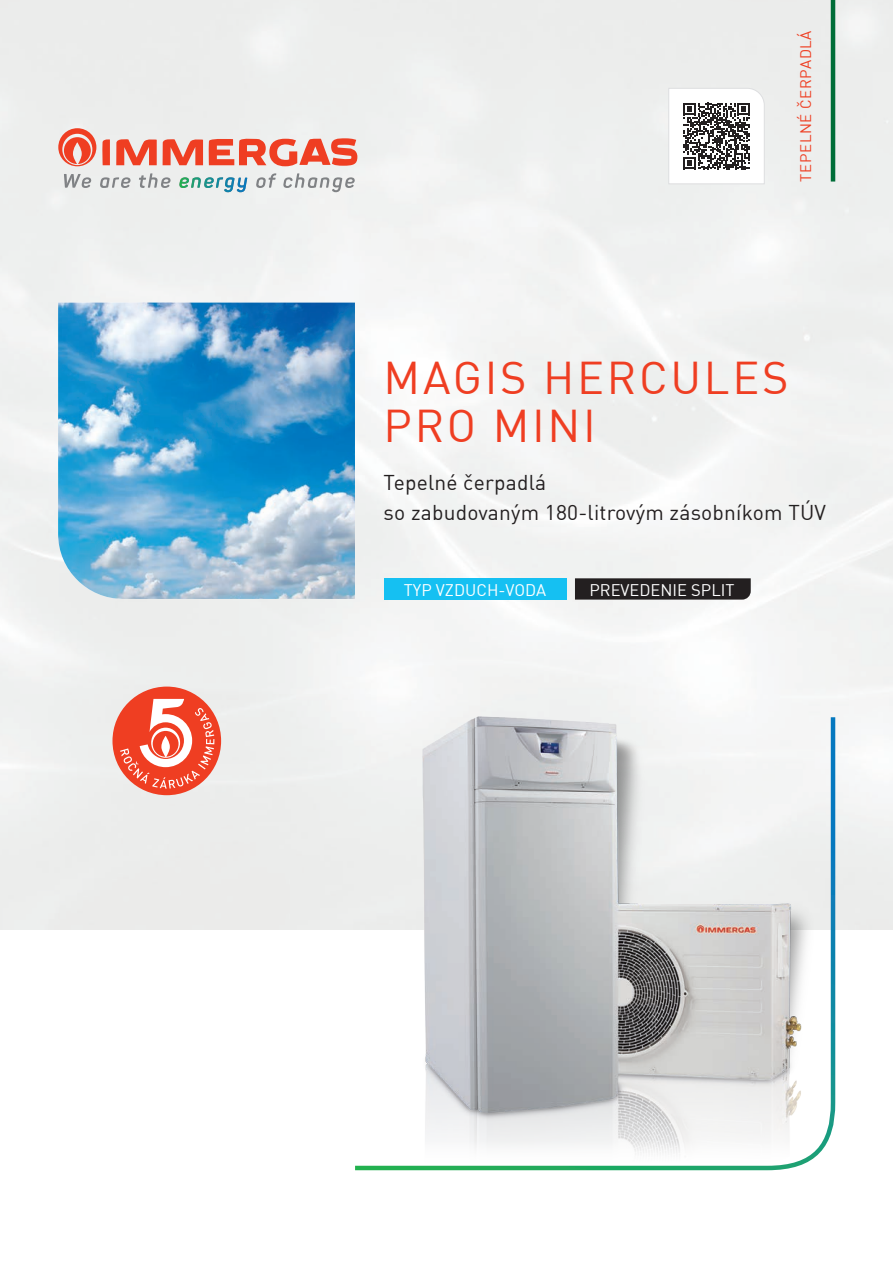
<style>
.page{position:relative;width:893px;height:1263px;background:#fff}
.page>*{position:absolute;margin:0;border:0;box-sizing:border-box;transform-origin:0 0}
.t1{font:45px/48px "Unient DINCE";letter-spacing:.06em;color:#ef3e22}
.t2{font:21px/30px "Unient DINCE";letter-spacing:.01em;color:#231f20}
.t3{font:16.5px "Unient DINCE";color:#fff}
.t4{font:15px "Unient DINCE";letter-spacing:.04em;color:#ef3e22}
</style>
<div class="page">
<div style="left:0;top:0;width:893px;height:929px;background:#eff0f0"></div>
<hr style="left:831px;top:0;width:4px;height:182px;background:#006d38">
<svg style="left:351px;top:713px;width:486px;height:458px"></svg>
<svg style="left:102px;top:139px;width:8px;height:26px"></svg>
<svg style="left:116px;top:138px;width:41px;height:27px"></svg>
<svg style="left:163px;top:137px;width:194px;height:29px;background:#ee8b7b"></svg>
<svg style="left:58px;top:128px;width:38px;height:38px"></svg>
<svg style="left:64px;top:173px;width:291px;height:19px"></svg>
<img style="left:58px;top:303px;width:297px;height:296px">
<div style="left:112px;top:686px;width:109px;height:109px;background:#ef3e22;border-radius:50%"></div>
<svg style="left:120px;top:699px;width:94px;height:90px"></svg>
<img style="left:379px;top:704px;width:445px;height:459px">
<div style="left:384px;top:578px;width:182px;height:22px;background:#15c0f2"></div>
<svg style="left:575px;top:578px;width:176px;height:22px;background:#2b2728"></svg>
<svg style="left:668px;top:88px;width:97px;height:97px"></svg>
<p class="t4" style="left:796px;top:182px;width:153px;rotate:-90deg">TEPELNÉ ČERPADLÁ</p>
<h1 class="t1" style="left:384px;top:353px;width:406px">MAGIS HERCULES<br>PRO MINI</h1>
<p class="t2" style="left:384px;top:467px;width:444px">Tepelné čerpadlá<br>so zabudovaným 180-litrovým zásobníkom TÚV</p>
<p class="t3" style="left:404px;top:579px;width:144px">TYP VZDUCH-VODA</p>
<p class="t3" style="left:589px;top:579px;width:147px">PREVEDENIE SPLIT</p>
</div>
